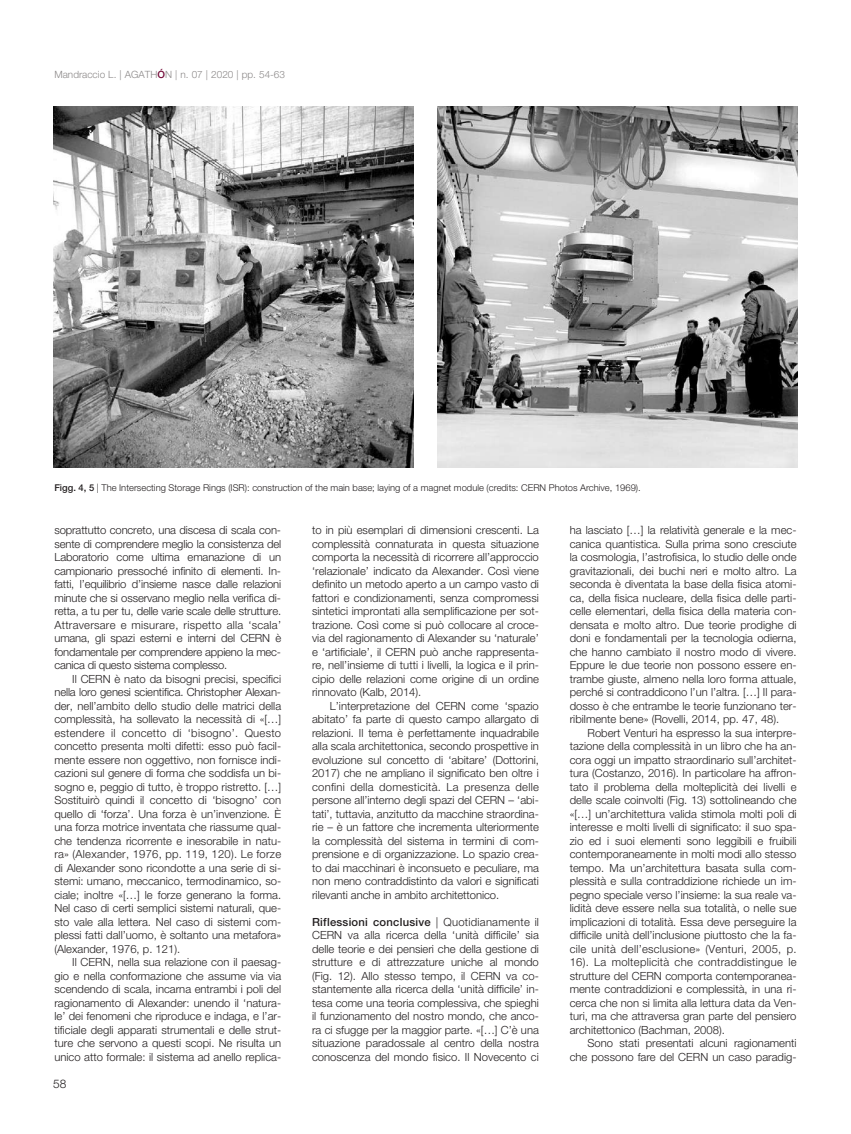
<style>
.page{position:relative;width:851px;height:1134px;background:#fff}
.page>*{position:absolute;margin:0;border:0;box-sizing:border-box;transform-origin:0 0}
.t1{font:300 11.88px "Helvetica Neue LT Std";color:#231f20}
.t2{font:300 11.25px/13.5px "Helvetica Neue LT Std";color:#231f20;text-align:justify}
.t3{font:300 10px "Helvetica Neue LT Std";color:#8c8989}
.t4{font:300 9.38px "Helvetica Neue LT Std";color:#231f20}
.s1{font-weight:500;color:#710836}
.s2{font-weight:500}
</style>
<div class="page">
<img style="left:53px;top:106px;width:360px;height:362px">
<img style="left:437px;top:106px;width:360px;height:362px">
<p class="t3" style="left:54px;top:70px;width:232px">Mandraccio L. | AGATH<span class="s1">Ó</span>N | n. 07 | 2020 | pp. 54-63</p>
<p class="t4" style="left:54px;top:485px;width:587px"><span class="s2">Figg. 4, 5</span> | The Intersecting Storage Rings (ISR): construction of the main base; laying of a magnet module (credits: CERN Photos Archive, 1969).</p>
<p class="t2" style="left:54px;top:524px;width:228px">soprattutto concreto, una discesa di scala con&shy;sente di comprendere meglio la consistenza del Laboratorio come ultima emanazione di un campionario pressoché infinito di elementi. In&shy;fatti, l’equilibrio d’insieme nasce dalle relazioni minute che si osservano meglio nella verifica di&shy;retta, a tu per tu, delle varie scale delle strutture.<br>Attraversare e misurare, rispetto alla ‘scala’ umana, gli spazi esterni e interni del CERN è fondamentale per comprendere appieno la mec&shy;canica di questo sistema complesso.</p>
<p class="t2" style="left:54px;top:673px;width:228px;text-indent:18px">Il CERN è nato da bisogni precisi, specifici nella loro genesi scientifica. Christopher Alexan&shy;der, nell’ambito dello studio delle matrici della complessità, ha sollevato la necessità di «[…] estendere il concetto di ‘bisogno’. Questo concetto presenta molti difetti: esso può facil&shy;mente essere non oggettivo, non fornisce indi&shy;cazioni sul genere di forma che soddisfa un bi&shy;sogno e, peggio di tutto, è troppo ristretto. […] Sostituirò quindi il concetto di ‘bisogno’ con quello di ‘forza’. Una forza è un’invenzione. È una forza motrice inventata che riassume qual&shy;che tendenza ricorrente e inesorabile in natu&shy;ra» (Alexander, 1976, pp. 119, 120). Le forze di Alexander sono ricondotte a una serie di si&shy;stemi: umano, meccanico, termodinamico, so&shy;ciale; inoltre «[…] le forze generano la forma.<br>Nel caso di certi semplici sistemi naturali, que&shy;sto vale alla lettera. Nel caso di sistemi com&shy;plessi fatti dall’uomo, è soltanto una metafora» (Alexander, 1976, p. 121).</p>
<p class="t2" style="left:54px;top:956px;width:228px;text-indent:18px">Il CERN, nella sua relazione con il paesag&shy;gio e nella conformazione che assume via via scendendo di scala, incarna entrambi i poli del ragionamento di Alexander: unendo il ‘natura&shy;le’ dei fenomeni che riproduce e indaga, e l’ar&shy;tificiale degli apparati strumentali e delle strut&shy;ture che servono a questi scopi. Ne risulta un unico atto formale: il sistema ad anello replica-</p>
<p class="t1" style="left:53px;top:1079px;width:15px">58</p>
<p class="t2" style="left:312px;top:524px;width:228px">to in più esemplari di dimensioni crescenti. La complessità connaturata in questa situazione comporta la necessità di ricorrere all’approccio ‘relazionale’ indicato da Alexander. Così viene definito un metodo aperto a un campo vasto di fattori e condizionamenti, senza compromessi sintetici improntati alla semplificazione per sot&shy;trazione. Così come si può collocare al croce&shy;via del ragionamento di Alexander su ‘naturale’ e ‘artificiale’, il CERN può anche rappresenta&shy;re, nell’insieme di tutti i livelli, la logica e il prin&shy;cipio delle relazioni come origine di un ordine rinnovato (Kalb, 2014).</p>
<p class="t2" style="left:312px;top:700px;width:228px;text-indent:18px">L’interpretazione del CERN come ‘spazio abitato’ fa parte di questo campo allargato di relazioni. Il tema è perfettamente inquadrabile alla scala architettonica, secondo prospettive in evoluzione sul concetto di ‘abitare’ (Dottorini, 2017) che ne ampliano il significato ben oltre i confini della domesticità. La presenza delle persone all’interno degli spazi del CERN – ‘abi&shy;tati’, tuttavia, anzitutto da macchine straordina&shy;rie – è un fattore che incrementa ulteriormente la complessità del sistema in termini di com&shy;prensione e di organizzazione. Lo spazio crea&shy;to dai macchinari è inconsueto e peculiare, ma non meno contraddistinto da valori e significati rilevanti anche in ambito architettonico.</p>
<p class="t2" style="left:312px;top:916px;width:228px"><span class="s2">Riflessioni conclusive</span> | Quotidianamente il CERN va alla ricerca della ‘unità difficile’ sia delle teorie e dei pensieri che della gestione di strutture e di attrezzature uniche al mondo (Fig. 12). Allo stesso tempo, il CERN va co&shy;stantemente alla ricerca della ‘unità difficile’ in&shy;tesa come una teoria complessiva, che spieghi il funzionamento del nostro mondo, che anco&shy;ra ci sfugge per la maggior parte. «[…] C’è una situazione paradossale al centro della nostra conoscenza del mondo fisico. Il Novecento ci</p>
<p class="t2" style="left:569px;top:524px;width:228px">ha lasciato […] la relatività generale e la mec&shy;canica quantistica. Sulla prima sono cresciute la cosmologia, l’astrofisica, lo studio delle onde gravitazionali, dei buchi neri e molto altro. La seconda è diventata la base della fisica atomi&shy;ca, della fisica nucleare, della fisica delle parti&shy;celle elementari, della fisica della materia con&shy;densata e molto altro. Due teorie prodighe di doni e fondamentali per la tecnologia odierna, che hanno cambiato il nostro modo di vivere.<br>Eppure le due teorie non possono essere en&shy;trambe giuste, almeno nella loro forma attuale, perché si contraddicono l’un l’altra. […] Il para&shy;dosso è che entrambe le teorie funzionano ter&shy;ribilmente bene» (Rovelli, 2014, pp. 47, 48).</p>
<p class="t2" style="left:569px;top:727px;width:228px;text-indent:18px">Robert Venturi ha espresso la sua interpre&shy;tazione della complessità in un libro che ha an&shy;cora oggi un impatto straordinario sull’architet&shy;tura (Costanzo, 2016). In particolare ha affron&shy;tato il problema della molteplicità dei livelli e delle scale coinvolti (Fig. 13) sottolineando che «[…] un’architettura valida stimola molti poli di interesse e molti livelli di significato: il suo spa&shy;zio ed i suoi elementi sono leggibili e fruibili contemporaneamente in molti modi allo stesso tempo. Ma un’architettura basata sulla com&shy;plessità e sulla contraddizione richiede un im&shy;pegno speciale verso l’insieme: la sua reale va&shy;lidità deve essere nella sua totalità, o nelle sue implicazioni di totalità. Essa deve perseguire la difficile unità dell’inclusione piuttosto che la fa&shy;cile unità dell’esclusione» (Venturi, 2005, p.<br>16). La molteplicità che contraddistingue le strutture del CERN comporta contemporanea&shy;mente contraddizioni e complessità, in una ri&shy;cerca che non si limita alla lettura data da Ven&shy;turi, ma che attraversa gran parte del pensiero architettonico (Bachman, 2008).</p>
<p class="t2" style="left:569px;top:1037px;width:228px;text-align:right">Sono stati presentati alcuni ragionamenti che possono fare del CERN un caso paradig-</p>
</div>
